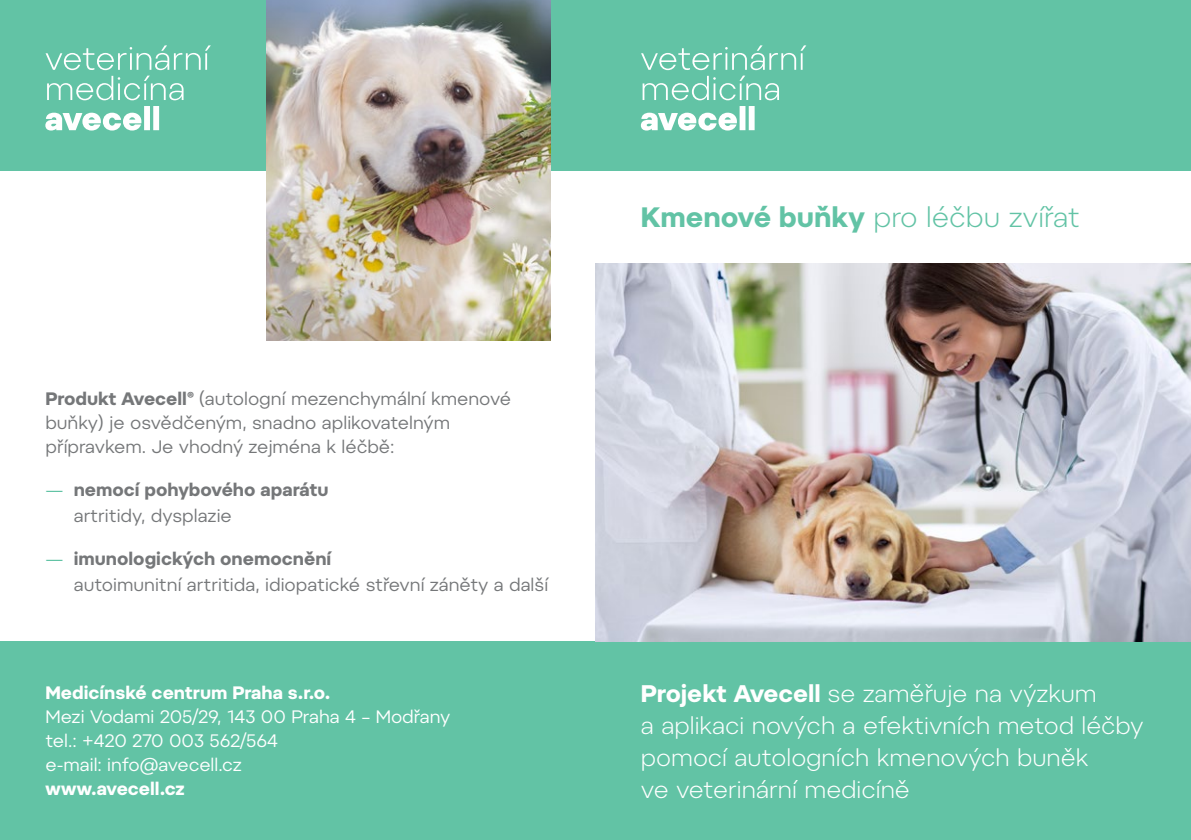
<style>
.page{position:relative;width:1191px;height:840px;background:#fff}
.page>*{position:absolute;margin:0;border:0;box-sizing:border-box;transform-origin:0 0}
.t1{font:300 28px "Pepi";letter-spacing:-.005em;color:#62c3a5}
.t2{font:300 24px/32px "Pepi";color:#fff}
.Zakladni_odstavec{font:18px/24px "Pepi";color:#757779}
.t3{font:18px/24px "Pepi";color:#fff}
.t4{font:700 18px/26px "Pepi";color:#757779}
.t5{font:700 18px "Pepi";color:#fff}
.s1{font-weight:700}
.s2{font-weight:400;color:#62c3a5}
.s3{font-weight:400}
.s4{color:#62c3a5}
</style>
<div class="page">
<div style="left:0;top:0;width:1191px;height:170px;background:#62c3a5"></div>
<div style="left:0;top:641px;width:1191px;height:198px;background:#62c3a5"></div>
<svg style="left:641px;top:106px;width:113px;height:24px"></svg>
<svg style="left:641px;top:45px;width:165px;height:55px"></svg>
<svg style="left:45px;top:106px;width:114px;height:24px"></svg>
<svg style="left:46px;top:45px;width:165px;height:55px"></svg>
<img style="left:595px;top:263px;width:596px;height:378px">
<img style="left:266px;top:0;width:284px;height:340px">
<p class="Zakladni_odstavec" style="left:45px;top:385px;width:467px"><span class="s1">Produkt Avecell®</span> (autologní mezenchymální kmenové buňky) je osvědčeným, snadno aplikovatelným přípravkem. Je vhodný zejména k léčbě:</p>
<p class="t4" style="left:74px;top:475px;width:256px;text-indent:-28px"><span class="s2">—</span> nemocí pohybového aparátu <span class="s3">artritidy, dysplazie</span></p>
<p class="Zakladni_odstavec" style="left:74px;top:544px;width:476px;line-height:26px;text-indent:-28px"><span class="s4">—</span> <span class="s1">imunologických onemocnění<br></span>autoimunitní artritida, idiopatické střevní záněty a další</p>
<p class="t5" style="left:45px;top:681px;width:286px">Medicínské centrum Praha s.r.o.</p>
<p class="t3" style="left:45px;top:704px;width:407px">Mezi Vodami 205/29, 143 00 Praha 4 – Modřany tel.: +420 270 003 562/564<br>e-mail: info@avecell.cz</p>
<p class="t5" style="left:45px;top:777px;width:141px">www.avecell.cz</p>
<h1 class="t1" style="left:641px;top:200px;width:441px"><span class="s1">Kmenové buňky</span> pro léčbu zvířat</h1>
<h2 class="t2" style="left:641px;top:676px;width:504px"><span class="s1">Projekt Avecell</span> se zaměřuje na výzkum<br>a aplikaci nových a efektivních metod léčby pomocí autologních kmenových buněk<br>ve veterinární medicíně</h2>
</div>
